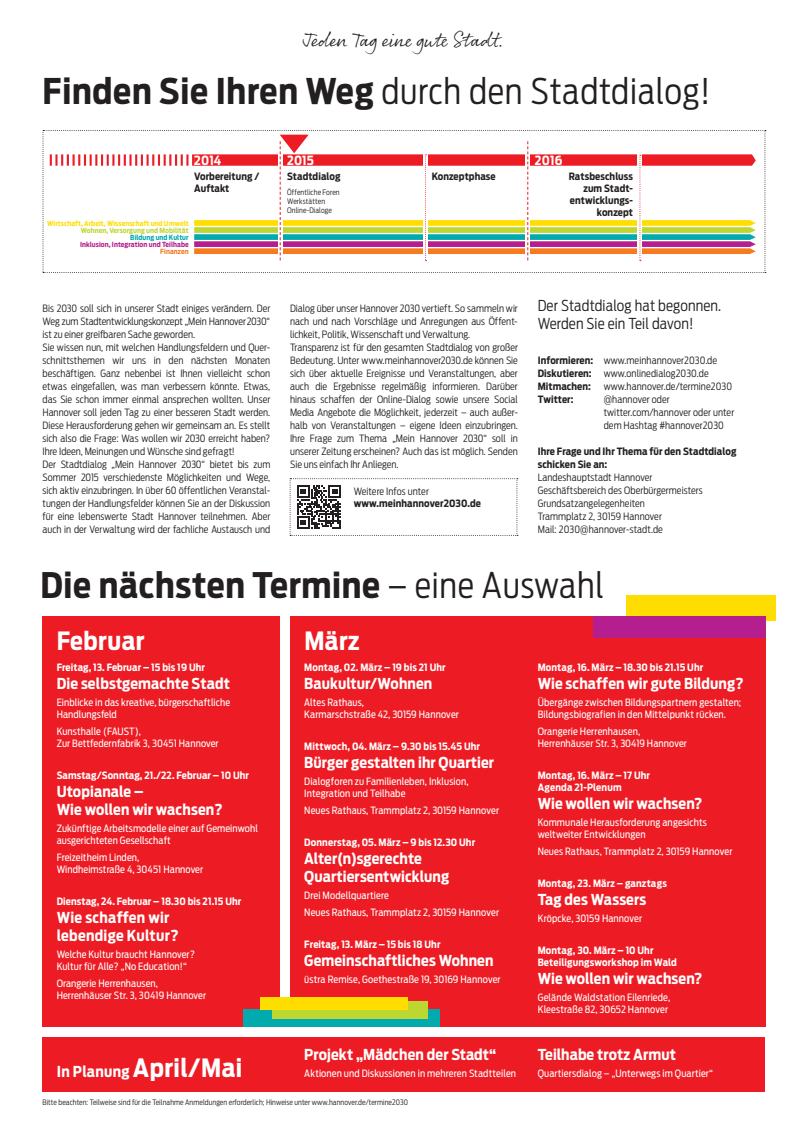
<style>
.page{position:relative;width:808px;height:1134px;background:#fff}
.page>*{position:absolute;margin:0;border:0;box-sizing:border-box;transform-origin:0 0}
.t1{font:300 35.2px "Antenna Cond";letter-spacing:.02em;color:#231f20}
.t2{font:700 35px "Antenna Cond";letter-spacing:.02em;color:#231f20}
.t3{font:700 25px "Antenna Cond";letter-spacing:.02em;color:#fff}
.t4{font:19.9px "Rollerscript Smooth";letter-spacing:.015em;color:#231f20}
.t5{font:700 15px/18px "Antenna Cond";letter-spacing:.01em;color:#fff}
.t6{font:300 15px/18px "Antenna Cond";letter-spacing:.01em;color:#231f20}
.t7{font:700 12.6px "Antenna Cond";letter-spacing:.01em;color:#fff}
.t8{font:300 10px/13px "Antenna Cond";color:#231f20}
.t9{font:10px/12px "Antenna Cond";letter-spacing:.01em;color:#fff}
.t10{font:700 10px/12px "Antenna Cond";letter-spacing:.01em;color:#fff}
.t11{font:700 10px/12px "Antenna Cond";letter-spacing:.01em;color:#231f20}
.t12{font:300 7.5px/9px "Antenna Cond";letter-spacing:.01em;color:#231f20}
.t13{font:700 7px "Antenna Cond";letter-spacing:.01em;color:#fd0}
.t14{font:700 7px "Antenna Cond";letter-spacing:.01em;color:#b41e8e}
.t15{font:700 7px "Antenna Cond";letter-spacing:.01em;color:#bed730}
.t16{font:700 7px "Antenna Cond";letter-spacing:.01em;color:#00aaad}
.t17{font:700 7px "Antenna Cond";letter-spacing:.01em;color:#f47b20}
.s1{font-weight:700}
.s2{font-weight:300}
.s3{font-size:25px}
</style>
<div class="page">
<div style="left:43px;top:1037px;width:722px;height:55px;background:#ed1c24"></div>
<div style="left:626px;top:595px;width:149px;height:26px;background:#fd0"></div>
<div style="left:290px;top:617px;width:475px;height:410px;background:#ed1c24"></div>
<div style="left:43px;top:617px;width:237px;height:410px;background:#ed1c24"></div>
<div style="left:593px;top:617px;width:172px;height:21px;background:#b41e8e"></div>
<div style="left:243px;top:1010px;width:197px;height:17px;background:#00aaad"></div>
<svg style="left:290px;top:478px;width:228px;height:58px"></svg>
<div style="left:272px;top:1001px;width:156px;height:17px;background:#bed730"></div>
<div style="left:261px;top:997px;width:147px;height:13px;background:#fd0"></div>
<svg style="left:43px;top:130px;width:723px;height:143px"></svg>
<h3 class="t4" style="left:304px;top:32px;width:202px">Jeden Tag eine gute Stadt.</h3>
<h1 class="t1" style="left:43px;top:77px;width:669px"><span class="s1">Finden Sie Ihren Weg</span> durch den Stadtdialog!</h1>
<p class="t7" style="left:194px;top:155px;width:29px">2014</p>
<p class="t7" style="left:535px;top:155px;width:29px">2016</p>
<p class="t7" style="left:287px;top:155px;width:28px">2015</p>
<p class="t11" style="left:194px;top:171px;width:67px">Vorbereitung /<br>Auftakt</p>
<p class="t13" style="left:47px;top:220px;width:143px">Wirtschaft, Arbeit, Wissenschaft und Umwelt</p>
<p class="t15" style="left:81px;top:227px;width:109px">Wohnen, Versorgung und Mobilität</p>
<p class="t16" style="left:130px;top:234px;width:60px">Bildung und Kultur</p>
<p class="t14" style="left:80px;top:241px;width:110px">Inklusion, Integration und Teilhabe</p>
<p class="t17" style="left:160px;top:248px;width:30px">Finanzen</p>
<p class="t11" style="left:287px;top:171px;width:55px">Stadtdialog</p>
<p class="t12" style="left:287px;top:188px;width:54px">Öffentliche Foren<br>Werkstätten<br>Online-Dialoge</p>
<p class="t11" style="left:432px;top:171px;width:65px">Konzeptphase</p>
<p class="t8" style="left:43px;top:302px;width:229px">Bis 2030 soll sich in unserer Stadt einiges verändern. Der Weg zum Stadtentwicklungskonzept „Mein Hannover 2030“ ist zu einer greifbaren Sache geworden.<br>Sie wissen nun, mit welchen Handlungsfeldern und Quer&shy;schnittsthemen wir uns in den nächsten Monaten beschäftigen. Ganz nebenbei ist Ihnen vielleicht schon etwas eingefallen, was man verbessern könnte. Etwas, das Sie schon immer einmal ansprechen wollten. Unser Hannover soll jeden Tag zu einer besseren Stadt werden.<br>Diese Herausforderung gehen wir gemeinsam an. Es stellt sich also die Frage: Was wollen wir 2030 erreicht haben?<br>Ihre Ideen, Meinungen und Wünsche sind gefragt!<br>Der Stadtdialog „Mein Hannover 2030“ bietet bis zum Sommer 2015 verschiedenste Möglichkeiten und Wege, sich aktiv einzubringen. In über 60 öffentlichen Veranstal&shy;tungen der Handlungsfelder können Sie an der Diskussion für eine lebenswerte Stadt Hannover teilnehmen. Aber auch in der Verwaltung wird der fachliche Austausch und</p>
<p class="t8" style="left:290px;top:302px;width:229px">Dialog über unser Hannover 2030 vertieft. So sammeln wir nach und nach Vorschläge und Anregungen aus Öffent&shy;lichkeit, Politik, Wissenschaft und Verwaltung.<br>Transparenz ist für den gesamten Stadtdialog von großer Bedeutung. Unter www.meinhannover2030.de können Sie sich über aktuelle Ereignisse und Veranstaltungen, aber auch die Ergebnisse regelmäßig informieren. Darüber hinaus schaffen der Online-Dialog sowie unsere Social Media Angebote die Möglichkeit, jederzeit – auch außer&shy;halb von Veranstaltungen – eigene Ideen einzubringen.<br>Ihre Frage zum Thema „Mein Hannover 2030“ soll in unserer Zeitung erscheinen? Auch das ist möglich. Senden Sie uns einfach Ihr Anliegen.</p>
<p class="t8" style="left:354px;top:485px;width:77px">Weitere Infos unter</p>
<p class="t11" style="left:354px;top:497px;width:129px">www.meinhannover2030.de</p>
<p class="t11" style="left:569px;top:171px;width:66px;text-align:right">Ratsbeschluss zum Stadt&shy;entwicklungs&shy;konzept</p>
<h3 class="t6" style="left:538px;top:298px;width:185px">Der Stadtdialog hat begonnen.<br>Werden Sie ein Teil davon!</h3>
<p class="t8" style="left:538px;top:354px;width:181px"><span class="s1">Informieren:</span> www.meinhannover2030.de<br><span class="s1">Diskutieren:</span> www.onlinedialog2030.de<br><span class="s1">Mitmachen:</span></p>
<p class="t8" style="left:604px;top:380px;width:130px">www.hannover.de/termine2030</p>
<p class="t11" style="left:538px;top:394px;width:37px">Twitter:</p>
<p class="t8" style="left:604px;top:393px;width:132px">@hannover oder twitter.com/hannover oder unter dem Hashtag #hannover2030</p>
<p class="t11" style="left:538px;top:445px;width:200px;line-height:13px">Ihre Frage und Ihr Thema für den Stadtdialog schicken Sie an:</p>
<p class="t8" style="left:538px;top:471px;width:166px">Landeshauptstadt Hannover<br>Geschäftsbereich des Oberbürgermeisters<br>Grundsatzangelegenheiten<br>Trammplatz 2, 30159 Hannover<br>Mail: 2030@hannover-stadt.de</p>
<h2 class="t2" style="left:40px;top:571px;width:565px">Die nächsten Termine <span class="s2">– eine Auswahl</span></h2>
<h3 class="t3" style="left:57px;top:631px;width:89px">Februar</h3>
<h3 class="t3" style="left:304px;top:631px;width:57px">März</h3>
<p class="t10" style="left:57px;top:662px;width:150px">Freitag, 13. Februar – 15 bis 19 Uhr</p>
<h3 class="t5" style="left:57px;top:675px;width:175px">Die selbstgemachte Stadt</h3>
<p class="t9" style="left:57px;top:697px;width:175px">Einblicke in das kreative, bürgerschaftliche<br>Handlungsfeld</p>
<p class="t9" style="left:57px;top:726px;width:163px">Kunsthalle (FAUST),<br>Zur Bettfedernfabrik 3, 30451 Hannover</p>
<p class="t10" style="left:57px;top:770px;width:194px">Samstag/Sonntag, 21./22. Februar – 10 Uhr</p>
<h3 class="t5" style="left:57px;top:783px;width:168px">Utopianale –<br>Wie wollen wir wachsen?</h3>
<p class="t9" style="left:57px;top:823px;width:203px">Zukünftige Arbeitsmodelle einer auf Gemeinwohl ausgerichteten Gesellschaft</p>
<p class="t9" style="left:57px;top:852px;width:148px">Freizeitheim Linden,<br>Windheimstraße 4, 30451 Hannover</p>
<p class="t10" style="left:57px;top:896px;width:186px">Dienstag, 24. Februar – 18.30 bis 21.15 Uhr</p>
<h3 class="t5" style="left:57px;top:909px;width:124px">Wie schaffen wir lebendige Kultur?</h3>
<p class="t9" style="left:57px;top:949px;width:140px">Welche Kultur braucht Hannover?<br>Kultur für Alle? „No Education!“</p>
<p class="t9" style="left:57px;top:978px;width:151px">Orangerie Herrenhausen,<br>Herrenhäuser Str. 3, 30419 Hannover</p>
<p class="t10" style="left:304px;top:662px;width:143px">Montag, 02. März – 19 bis 21 Uhr</p>
<h3 class="t5" style="left:304px;top:675px;width:129px">Baukultur/Wohnen</h3>
<p class="t9" style="left:304px;top:697px;width:156px">Altes Rathaus,<br>Karmarschstraße 42, 30159 Hannover</p>
<p class="t10" style="left:304px;top:741px;width:177px">Mittwoch, 04. März – 9.30 bis 15.45 Uhr</p>
<h3 class="t5" style="left:304px;top:754px;width:191px">Bürger gestalten ihr Quartier</h3>
<p class="t9" style="left:304px;top:776px;width:166px">Dialogforen zu Familienleben, Inklusion,<br>Integration und Teilhabe</p>
<p class="t9" style="left:304px;top:805px;width:196px">Neues Rathaus, Trammplatz 2, 30159 Hannover</p>
<p class="t10" style="left:304px;top:837px;width:172px">Donnerstag, 05. März – 9 bis 12.30 Uhr</p>
<h3 class="t5" style="left:304px;top:850px;width:146px">Alter(n)sgerechte<br>Quartiersentwicklung</h3>
<p class="t9" style="left:304px;top:887px;width:196px;line-height:17px">Drei Modellquartiere<br>Neues Rathaus, Trammplatz 2, 30159 Hannover</p>
<p class="t10" style="left:304px;top:939px;width:138px">Freitag, 13. März – 15 bis 18 Uhr</p>
<h3 class="t5" style="left:304px;top:952px;width:191px">Gemeinschaftliches Wohnen</h3>
<p class="t9" style="left:304px;top:974px;width:198px">üstra Remise, Goethestraße 19, 30169 Hannover</p>
<h3 class="t5" style="left:304px;top:1046px;width:194px">Projekt „Mädchen der Stadt“</h3>
<p class="t9" style="left:304px;top:1068px;width:213px">Aktionen und Diskussionen in mehreren Stadtteilen</p>
<p class="t12" style="left:43px;top:1098px;width:367px">Bitte beachten: Teilweise sind für die Teilnahme Anmeldungen erforderlich; Hinweise unter www.hannover.de/termine2030</p>
<h3 class="t5" style="left:57px;top:1064px;width:187px">In Planung <span class="s3">April/Mai</span></h3>
<p class="t10" style="left:538px;top:662px;width:167px">Montag, 16. März – 18.30 bis 21.15 Uhr</p>
<h3 class="t5" style="left:538px;top:675px;width:207px">Wie schaffen wir gute Bildung?</h3>
<p class="t9" style="left:538px;top:697px;width:205px">Übergänge zwischen Bildungspartnern gestalten;<br>Bildungsbiografien in den Mittelpunkt rücken.</p>
<p class="t9" style="left:538px;top:726px;width:151px">Orangerie Herrenhausen,<br>Herrenhäuser Str. 3, 30419 Hannover</p>
<p class="t10" style="left:538px;top:770px;width:114px">Montag, 16. März – 17 Uhr<br>Agenda 21-Plenum</p>
<h3 class="t5" style="left:538px;top:795px;width:166px">Wie wollen wir wachsen?</h3>
<p class="t9" style="left:538px;top:817px;width:171px">Kommunale Herausforderung angesichts weltweiter Entwicklungen</p>
<p class="t9" style="left:538px;top:846px;width:196px">Neues Rathaus, Trammplatz 2, 30159 Hannover</p>
<p class="t10" style="left:538px;top:878px;width:131px">Montag, 23. März – ganztags</p>
<h3 class="t5" style="left:538px;top:891px;width:110px">Tag des Wassers</h3>
<p class="t9" style="left:538px;top:913px;width:106px">Kröpcke, 30159 Hannover</p>
<p class="t10" style="left:538px;top:945px;width:141px">Montag, 30. März – 10 Uhr<br>Beteiligungsworkshop im Wald</p>
<h3 class="t5" style="left:538px;top:970px;width:166px">Wie wollen wir wachsen?</h3>
<p class="t9" style="left:538px;top:992px;width:134px">Gelände Waldstation Eilenriede,<br>Kleestraße 82, 30652 Hannover</p>
<h3 class="t5" style="left:538px;top:1046px;width:140px">Teilhabe trotz Armut</h3>
<p class="t9" style="left:538px;top:1068px;width:177px">Quartiersdialog – „Unterwegs im Quartier“</p>
</div>
